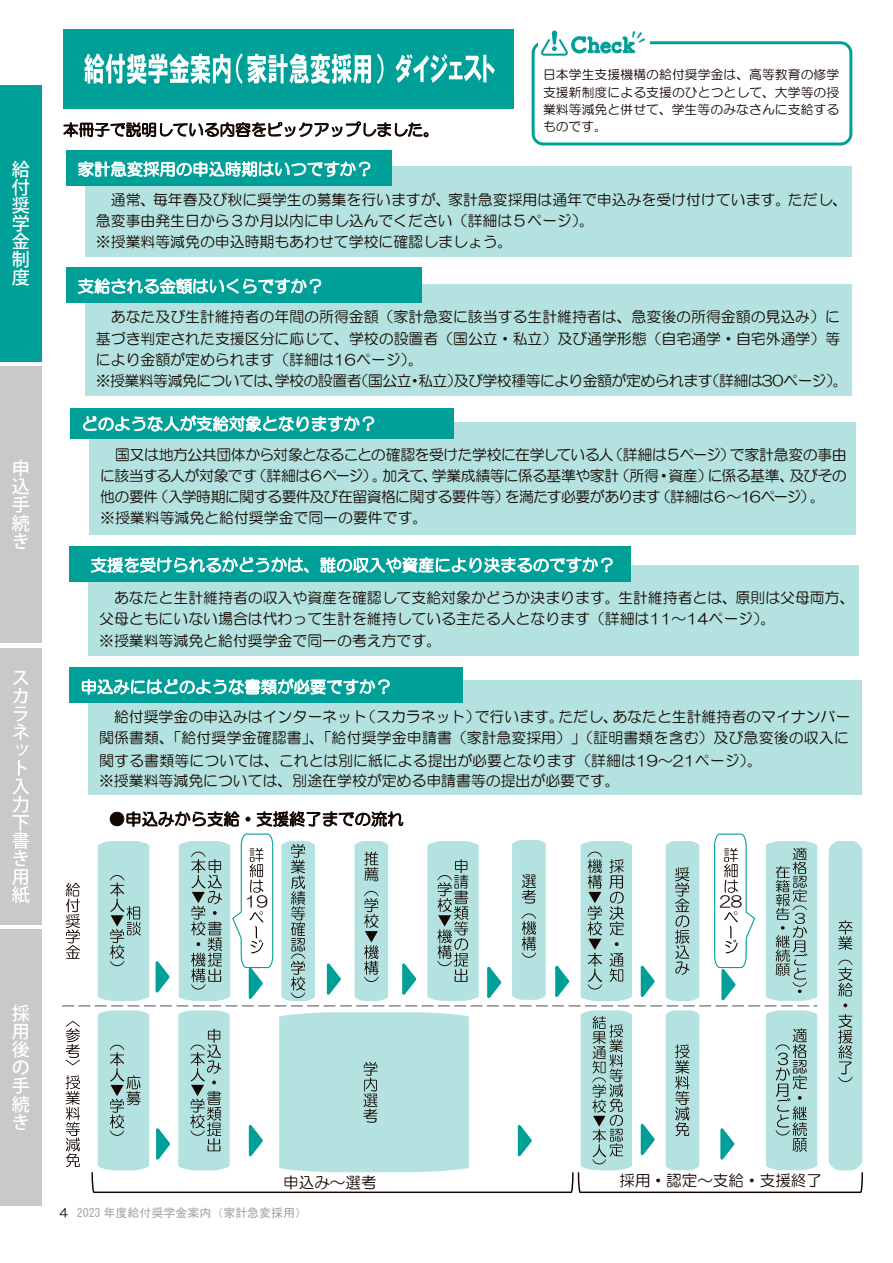
<style>
.page{position:relative;width:893px;height:1263px;background:#fff}
.page>*{position:absolute;margin:0;border:0;box-sizing:border-box;transform-origin:0 0}
.t1{font:500 18px "Koz Go Pro";color:#fff}
.t2{font:16.35px "HG Maru Gothic MPRO";letter-spacing:.005em;color:#fff}
.t3{font:16.35px "HG Maru Gothic MPRO";letter-spacing:.005em;color:#140700}
.t4{font:15.6px "HG Maru Gothic MPRO";letter-spacing:.005em;color:#140700}
.t5{font:14.85px/21.3px "HG Maru Gothic MPRO";color:#140700}
.t6{font:14.85px/21px "HG Maru Gothic MPRO";letter-spacing:-.035em;color:#140700}
.t7{font:12.75px/17px "HG Maru Gothic MPRO";letter-spacing:.01em;color:#140700;text-align:justify}
.t8{font:12px "MS Gothic";color:#a3a4a5}
.s1{font-family:"HG Maru Gothic MPRO";font-size:11.85px;color:#140700}
</style>
<div class="page">
<div style="left:0;top:85px;width:41px;height:276px;background:#009f98"></div>
<div style="left:0;top:648px;width:41px;height:276px;background:#c9c9ca"></div>
<svg style="left:12px;top:671px;width:18px;height:232px"></svg>
<div style="left:0;top:366px;width:41px;height:277px;background:#c9c9ca"></div>
<div style="left:0;top:929px;width:41px;height:276px;background:#c9c9ca"></div>
<div style="left:64px;top:29px;width:450px;height:79px;background:#009f98"></div>
<div style="left:532px;top:41px;width:320px;height:104px;border:3px solid #009f98;border-radius:10px"></div>
<div style="left:539px;top:37px;width:111px;height:12px;background:#fff"></div>
<svg style="left:63px;top:93px;width:366px;height:45px"></svg>
<div style="left:85px;top:167px;width:766px;height:90px;background:#b3e2e0"></div>
<div style="left:66px;top:150px;width:325px;height:36px;background:#009f98"></div>
<svg style="left:78px;top:161px;width:292px;height:16px"></svg>
<div style="left:85px;top:284px;width:766px;height:112px;background:#b3e2e0"></div>
<div style="left:66px;top:267px;width:355px;height:36px;background:#009f98"></div>
<svg style="left:78px;top:278px;width:243px;height:17px"></svg>
<div style="left:89px;top:422px;width:767px;height:113px;background:#b3e2e0"></div>
<div style="left:71px;top:408px;width:383px;height:31px;background:#009f98"></div>
<svg style="left:83px;top:415px;width:291px;height:17px"></svg>
<div style="left:88px;top:565px;width:770px;height:90px;background:#b3e2e0"></div>
<div style="left:69px;top:546px;width:562px;height:36px;background:#009f98"></div>
<svg style="left:91px;top:557px;width:217px;height:16px"></svg>
<svg style="left:320px;top:557px;width:292px;height:16px"></svg>
<div style="left:88px;top:680px;width:774px;height:115px;background:#b3e2e0"></div>
<div style="left:69px;top:668px;width:394px;height:35px;background:#009f98"></div>
<svg style="left:82px;top:678px;width:308px;height:16px"></svg>
<svg style="left:84px;top:53px;width:146px;height:31px"></svg>
<svg style="left:236px;top:53px;width:135px;height:31px"></svg>
<svg style="left:377px;top:53px;width:7px;height:31px"></svg>
<svg style="left:395px;top:54px;width:100px;height:29px"></svg>
<svg style="left:62px;top:811px;width:801px;height:383px"></svg>
<svg style="left:541px;top:31px;width:104px;height:25px"></svg>
<p class="t1" style="left:12px;top:158px;width:20px">給</p>
<p class="t1" style="left:12px;top:176px;width:20px">付</p>
<p class="t1" style="left:12px;top:194px;width:20px">奨</p>
<p class="t1" style="left:12px;top:212px;width:20px">学</p>
<p class="t1" style="left:12px;top:230px;width:20px">金</p>
<p class="t1" style="left:12px;top:248px;width:20px">制</p>
<p class="t1" style="left:12px;top:266px;width:20px">度</p>
<p class="t1" style="left:12px;top:457px;width:20px">申</p>
<p class="t1" style="left:12px;top:475px;width:20px">込</p>
<p class="t1" style="left:12px;top:493px;width:20px">手</p>
<p class="t1" style="left:12px;top:511px;width:20px">続</p>
<p class="t1" style="left:12px;top:529px;width:20px">き</p>
<p class="t7" style="left:543px;top:66px;width:298px">日本学生支援機構の給付奨学金は、高等教育の修学支援新制度による支援のひとつとして、大学等の授業料等減免と併せて、学生等のみなさんに支給する</p>
<p class="t4" style="left:63px;top:122px;width:377px">本冊子で説明している内容をピックアップしました。</p>
<p class="t7" style="left:543px;top:117px;width:65px">ものです。</p>
<p class="t2" style="left:78px;top:161px;width:296px">家計急変採用の申込時期はいつですか？</p>
<p class="t5" style="left:96px;top:189px;width:753px">　通常、毎年春及び秋に奨学生の募集を行いますが、家計急変採用は通年で申込みを受け付けています。ただし、急変事由発生日から3か月以内に申し込んでください（詳細は５ページ）。<br>※授業料等減免の申込時期もあわせて学校に確認しましょう。</p>
<p class="t2" style="left:78px;top:278px;width:247px">支給される金額はいくらですか？</p>
<p class="t5" style="left:96px;top:306px;width:753px">　あなた及び生計維持者の年間の所得金額（家計急変に該当する生計維持者は、急変後の所得金額の見込み）に基づき判定された支援区分に応じて、学校の設置者（国公立・私立）及び通学形態（自宅通学・自宅外通学）等により金額が定められます（詳細は16ページ）。<br>※授業料等減免については、学校の設置者（国公立・私立）及び学校種等により金額が定められます（詳細は30ページ）。</p>
<p class="t2" style="left:81px;top:415px;width:296px">どのような人が支給対象となりますか？</p>
<p class="t6" style="left:100px;top:444px;width:748px">　国又は地方公共団体から対象となることの確認を受けた学校に在学している人（詳細は５ページ）で家計急変の事由に該当する人が対象です（詳細は６ページ）。加えて、学業成績等に係る基準や家計（所得・資産）に係る基準、及びその他の要件（入学時期に関する要件及び在留資格に関する要件等）を満たす必要があります（詳細は６～16ページ）。<br>※授業料等減免と給付奨学金で同一の要件です。</p>
<p class="t2" style="left:91px;top:557px;width:525px">支援を受けられるかどうかは、誰の収入や資産により決まるのですか？</p>
<p class="t5" style="left:99px;top:587px;width:757px">　あなたと生計維持者の収入や資産を確認して支給対象かどうか決まります。生計維持者とは、原則は父母両方、父母ともにいない場合は代わって生計を維持している主たる人となります（詳細は11～14ページ）。<br>※授業料等減免と給付奨学金で同一の考え方です。</p>
<p class="t2" style="left:81px;top:678px;width:313px">申込みにはどのような書類が必要ですか？</p>
<p class="t5" style="left:99px;top:705px;width:753px;line-height:21.9px;text-align:justify">　給付奨学金の申込みはインターネット（スカラネット）で行います。ただし、あなたと生計維持者のマイナンバー関係書類、「給付奨学金確認書」、「給付奨学金申請書（家計急変採用）」（証明書類を含む）及び急変後の収入に関する書類等については、これとは別に紙による提出が必要となります（詳細は19～21ページ）。</p>
<p class="t5" style="left:99px;top:770px;width:522px">※授業料等減免については、別途在学校が定める申請書等の提出が必要です。</p>
<p class="t3" style="left:109px;top:811px;width:296px">●申込みから支給・支援終了までの流れ</p>
<p class="t4" style="left:245px;top:894px;width:25px">19</p>
<p class="t4" style="left:719px;top:894px;width:25px">28</p>
<p class="t1" style="left:12px;top:1002px;width:20px">採</p>
<p class="t1" style="left:12px;top:1020px;width:20px">用</p>
<p class="t1" style="left:12px;top:1038px;width:20px">後</p>
<p class="t1" style="left:12px;top:1056px;width:20px">の</p>
<p class="t1" style="left:12px;top:1074px;width:20px">手</p>
<p class="t1" style="left:12px;top:1092px;width:20px">続</p>
<p class="t1" style="left:12px;top:1110px;width:20px">き</p>
<p class="t4" style="left:283px;top:1174px;width:95px">申込み～選考</p>
<p class="t4" style="left:619px;top:1173px;width:204px">採用・認定～支給・支援終了</p>
<p class="t8" style="left:59px;top:1206px;width:249px"><span class="s1">4</span> 2023 年度給付奨学金案内（家計急変採用）</p>
</div>
